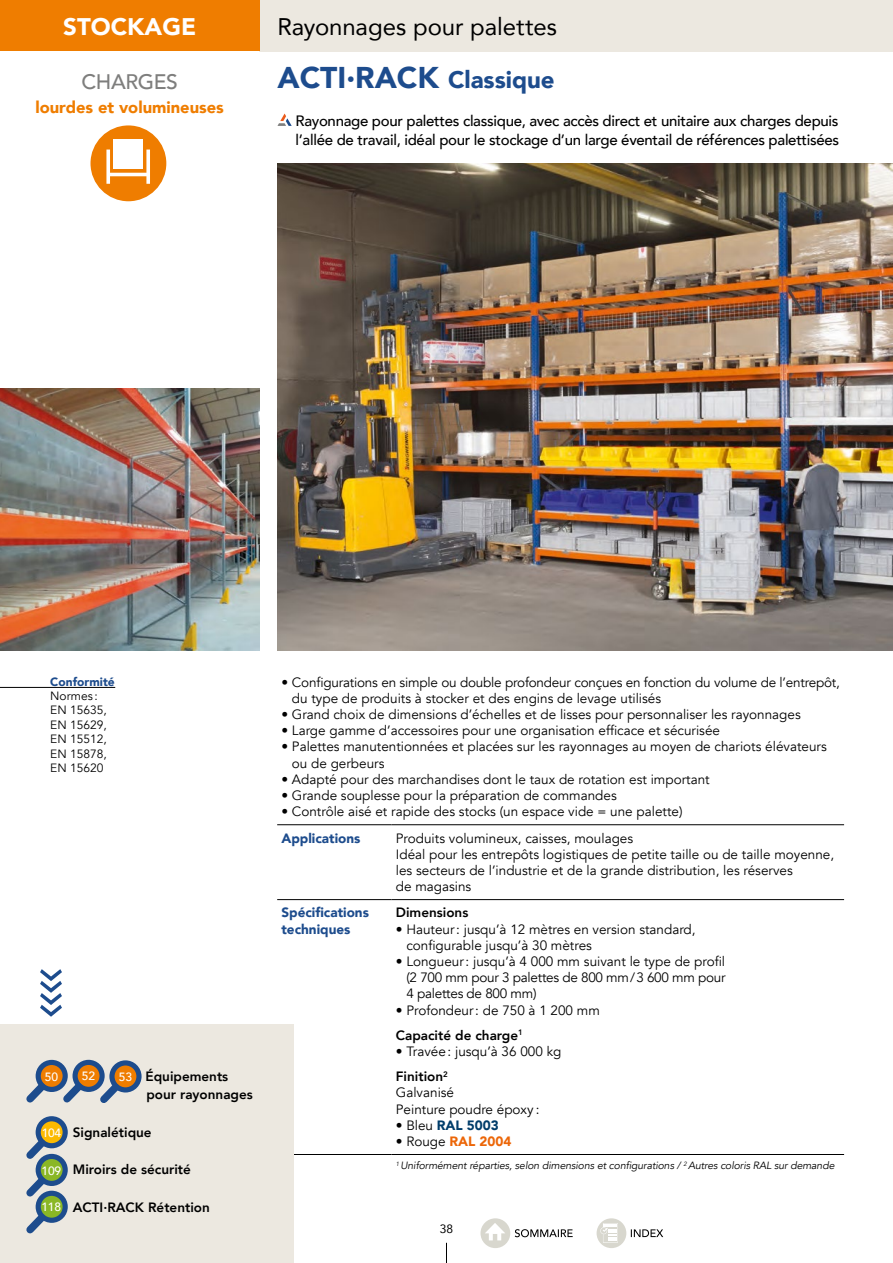
<style>
.page{position:relative;width:893px;height:1263px;background:#fff}
.page>*{position:absolute;margin:0;border:0;box-sizing:border-box;transform-origin:0 0}
.t1{font:900 30px "Avenir";color:#1d4c8d}
.t2{font:24px "Avenir";letter-spacing:-.005em;color:#000}
.t3{font:900 24px "Avenir";color:#fff}
.t4{font:500 21px "Avenir";letter-spacing:-.02em;color:#7e7e7d}
.t5{font:900 16.5px "Avenir";color:#ef7d00}
.t6{font:500 15px/18.8px "Avenir";letter-spacing:-.02em;color:#000}
.t7{font:13.5px/16.2px "Avenir";color:#000}
.t8{font:800 13.5px/18.8px "Avenir";color:#000}
.t9{font:900 13.5px/16.2px "Avenir";color:#1d4c8d}
.t10{font:900 13.5px "Avenir";color:#ec6608}
.t11{font:900 13.5px "Avenir";color:#003d6a}
.t12{font:12px/14.4px "Avenir";color:#000}
.t13{font:500 12px "Avenir";color:#fff}
.t14{font:12px "Avenir";color:#000}
.t15{font:italic 10.5px "Avenir";letter-spacing:-.01em;color:#000}
.s1{font-size:24px}
.s2{font-weight:900;color:#1d4c8d}
.s3{font-weight:500;font-size:12px;color:#fff}
.s4{font-weight:800}
.s5{font-weight:400;color:#000}
</style>
<div class="page">
<svg style="left:446px;top:1243px;width:1px;height:20px"></svg>
<div style="left:259px;top:0;width:634px;height:51px;background:#ece8e0"></div>
<div style="left:0;top:0;width:259px;height:51px;background:#ef7d00"></div>
<svg style="left:277px;top:114px;width:15px;height:12px"></svg>
<hr style="left:277px;top:824px;width:115px;height:1px;background:#000">
<hr style="left:392px;top:824px;width:452px;height:1px;background:#000">
<hr style="left:277px;top:899px;width:115px;height:1px;background:#000">
<hr style="left:392px;top:899px;width:452px;height:1px;background:#000">
<hr style="left:277px;top:1154px;width:115px;height:1px;background:#000">
<hr style="left:392px;top:1154px;width:452px;height:1px;background:#000">
<img style="left:277px;top:163px;width:616px;height:487px">
<img style="left:0;top:388px;width:259px;height:262px">
<hr style="left:0;top:687px;width:115px;height:1px;background:#000">
<div style="left:90px;top:125px;width:76px;height:76px;background:#ef7d00;border-radius:50%"></div>
<svg style="left:106px;top:151px;width:4px;height:31px"></svg>
<svg style="left:146px;top:151px;width:4px;height:31px"></svg>
<hr style="left:111px;top:173px;width:35px;height:3px;background:#fff">
<div style="left:113px;top:140px;width:30px;height:29px;background:#fff"></div>
<div style="left:0;top:1024px;width:294px;height:239px;background:#ece8e0"></div>
<svg style="left:40px;top:969px;width:22px;height:48px"></svg>
<svg style="left:38px;top:1062px;width:27px;height:27px"></svg>
<div style="left:35px;top:1060px;width:33px;height:32px;border:5px solid #1d4c8d;border-radius:50%"></div>
<svg style="left:75px;top:1062px;width:27px;height:27px"></svg>
<div style="left:72px;top:1060px;width:33px;height:32px;border:5px solid #1d4c8d;border-radius:50%"></div>
<svg style="left:112px;top:1063px;width:27px;height:27px"></svg>
<div style="left:109px;top:1060px;width:33px;height:33px;border:5px solid #1d4c8d;border-radius:50%"></div>
<svg style="left:26px;top:1076px;width:100px;height:27px"></svg>
<svg style="left:38px;top:1118px;width:27px;height:28px"></svg>
<div style="left:35px;top:1116px;width:33px;height:32px;border:5px solid #1d4c8d;border-radius:50%"></div>
<svg style="left:38px;top:1156px;width:27px;height:27px"></svg>
<div style="left:35px;top:1154px;width:33px;height:32px;border:5px solid #1d4c8d;border-radius:50%"></div>
<svg style="left:38px;top:1193px;width:27px;height:27px"></svg>
<div style="left:35px;top:1190px;width:33px;height:33px;border:5px solid #1d4c8d;border-radius:50%"></div>
<svg style="left:26px;top:1132px;width:26px;height:102px"></svg>
<div style="left:480px;top:1218px;width:30px;height:30px;background:#d8d7ce;border-radius:50%"></div>
<svg style="left:485px;top:1223px;width:20px;height:17px"></svg>
<div style="left:597px;top:1218px;width:29px;height:30px;background:#d8d7ce;border-radius:50%"></div>
<svg style="left:600px;top:1223px;width:18px;height:20px"></svg>
<svg style="left:515px;top:1229px;width:58px;height:8px"></svg>
<svg style="left:631px;top:1229px;width:32px;height:8px"></svg>
<p class="t3" style="left:63px;top:6px;width:134px">STOCKAGE</p>
<p class="t2" style="left:277px;top:8px;width:281px">Rayonnages pour palettes</p>
<p class="t4" style="left:82px;top:63px;width:98px">CHARGES</p>
<p class="t5" style="left:35px;top:93px;width:190px">lourdes et volumineuses</p>
<p class="t6" style="left:295px;top:110px;width:545px">Rayonnage pour palettes classique, avec accès direct et unitaire aux charges depuis l’allée de travail, idéal pour le stockage d’un large éventail de références palettisées</p>
<p class="t1" style="left:277px;top:52px;width:279px">ACTI.RACK <span class="s1">Classique</span></p>
<p class="t12" style="left:50px;top:674px;width:66px"><span class="s2">Conformité<br></span>Normes :<br>EN 15635,<br>EN 15629,<br>EN 15512,<br>EN 15878,<br>EN 15620</p>
<p class="t13" style="left:45px;top:1066px;width:15px">50</p>
<p class="t13" style="left:82px;top:1066px;width:15px">52</p>
<p class="t8" style="left:146px;top:1067px;width:108px;text-indent:-28px"><span class="s3">53</span> Équipements pour rayonnages</p>
<p class="t8" style="left:42px;top:1123px;width:111px"><span class="s3">104</span> Signalétique</p>
<p class="t8" style="left:42px;top:1160px;width:151px"><span class="s3">109</span> Miroirs de sécurité</p>
<p class="t8" style="left:41px;top:1198px;width:170px"><span class="s3">118</span> ACTI.RACK Rétention</p>
<p class="t7" style="left:292px;top:674px;width:550px;text-indent:-11px">• Configurations en simple ou double profondeur conçues en fonction du volume de l’entrepôt, du type de produits à stocker et des engins de levage utilisés</p>
<p class="t7" style="left:281px;top:706px;width:521px">• Grand choix de dimensions d’échelles et de lisses pour personnaliser les rayonnages</p>
<p class="t7" style="left:281px;top:723px;width:440px">• Large gamme d’accessoires pour une organisation efficace et sécurisée</p>
<p class="t7" style="left:292px;top:739px;width:536px;text-indent:-11px">• Palettes manutentionnées et placées sur les rayonnages au moyen de chariots élévateurs ou de gerbeurs</p>
<p class="t7" style="left:281px;top:771px;width:430px">• Adapté pour des marchandises dont le taux de rotation est important</p>
<p class="t7" style="left:281px;top:787px;width:337px">• Grande souplesse pour la préparation de commandes</p>
<p class="t7" style="left:281px;top:799px;width:403px;line-height:26.2px">• Contrôle aisé et rapide des stocks (un espace vide = une palette)<br><span class="s2">Applications</span></p>
<p class="t7" style="left:396px;top:830px;width:440px">Produits volumineux, caisses, moulages<br>Idéal pour les entrepôts logistiques de petite taille ou de taille moyenne, les secteurs de l’industrie et de la grande distribution, les réserves<br>de magasins</p>
<p class="t9" style="left:281px;top:904px;width:89px">Spécifications techniques</p>
<p class="t8" style="left:396px;top:903px;width:74px">Dimensions</p>
<p class="t7" style="left:406px;top:921px;width:291px;text-indent:-11px">• Hauteur: jusqu’à 12 mètres en version standard, configurable jusqu’à 30 mètres</p>
<p class="t7" style="left:406px;top:953px;width:321px;text-align:justify;text-indent:-11px">• Longueur: jusqu’à 4 000 mm suivant le type de profil (2 700 mm pour 3 palettes de 800 mm/3 600 mm pour 4 palettes de 800 mm)</p>
<p class="t7" style="left:396px;top:997px;width:206px;line-height:25.2px">• Profondeur: de 750 à 1 200 mm<br><span class="s4">Capacité de charge</span><sup>1</sup></p>
<p class="t7" style="left:396px;top:1039px;width:167px;line-height:25.2px">• Travée: jusqu’à 36 000 kg<br><span class="s4">Finition</span><sup>2</sup></p>
<p class="t7" style="left:396px;top:1085px;width:145px">Galvanisé<br>Peinture poudre époxy :</p>
<p class="t11" style="left:396px;top:1113px;width:104px"><span class="s5">• Bleu</span> RAL 5003</p>
<p class="t10" style="left:396px;top:1130px;width:117px"><span class="s5">• Rouge</span> RAL 2004</p>
<p class="t15" style="left:396px;top:1159px;width:440px"><sup>1</sup> Uniformément réparties, selon dimensions et configurations / <sup>2</sup> Autres coloris RAL sur demande</p>
<p class="t14" style="left:440px;top:1219px;width:15px">38</p>
</div>
